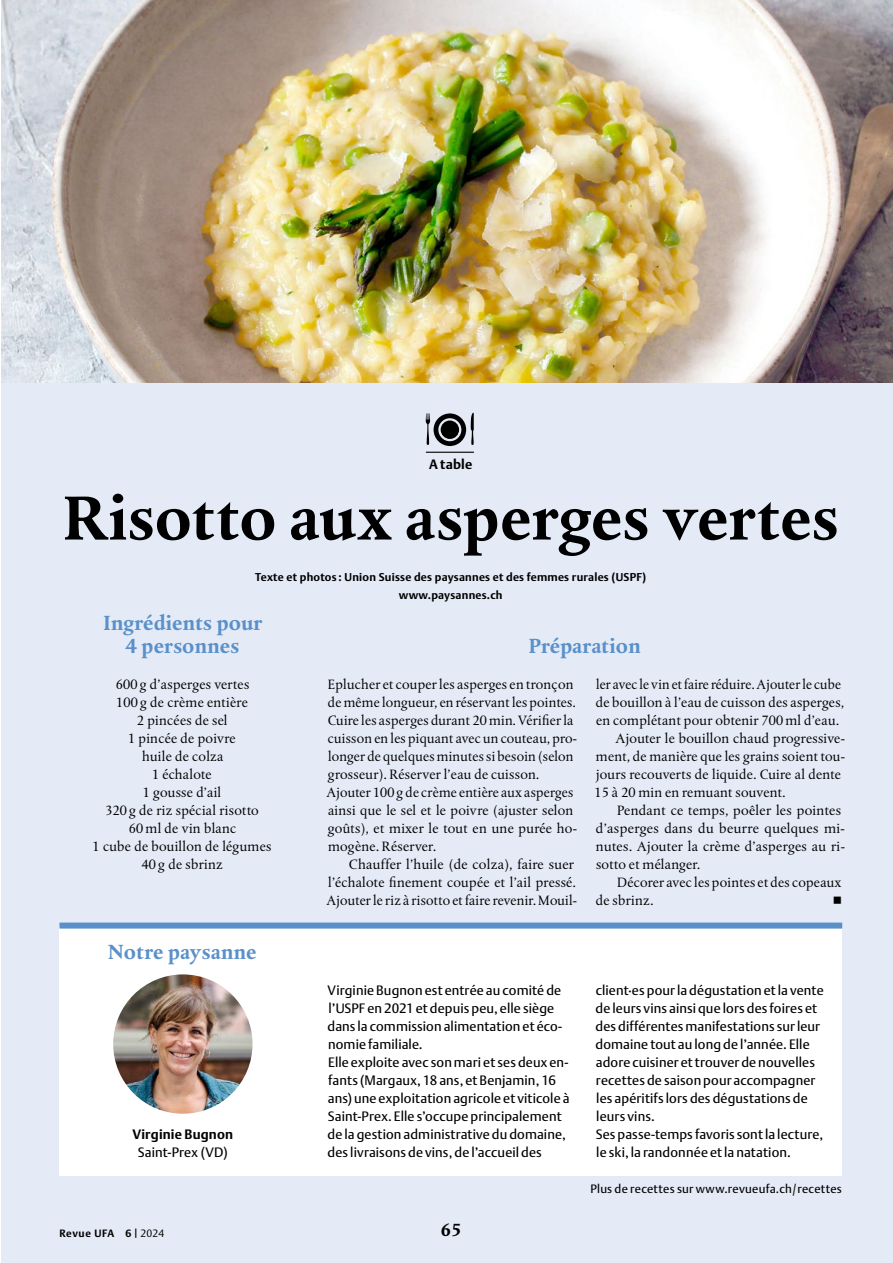
<style>
.page{position:relative;width:893px;height:1263px;background:#fff}
.page>*{position:absolute;margin:0;border:0;box-sizing:border-box;transform-origin:0 0}
.t1{font:700 63.75px "DTL Albertina TOT";letter-spacing:.005em;color:#000}
.t2{font:700 21px/22.5px "DTL Albertina TOT";letter-spacing:.01em;color:#5a90c9;text-align:center}
.t3{font:700 18px "DTL Albertina TOT";color:#000}
.t4{font:14.25px/18px "DTL Albertina TOT";letter-spacing:.015em;color:#000}
.t5{font:14.25px "Universal Newswith Comm Pi";color:#000}
.t6{font:13.5px/18px "DTL Argo TOT";letter-spacing:.01em;color:#000}
.t7{font:700 13.5px "DTL Argo TOT";letter-spacing:.01em;color:#000}
.t8{font:12px "DTL Argo TOT";letter-spacing:.02em;color:#000}
.t9{font:700 11.25px/18px "DTL Argo TOT";letter-spacing:.02em;color:#000;text-align:center}
.t10{font:700 10.5px "DTL Argo TOT";letter-spacing:.055em;color:#000}
.s1{font-weight:400}
.s2{font-weight:300}
</style>
<div class="page">
<div style="left:1px;top:383px;width:892px;height:880px;background:#e4ebf7"></div>
<svg style="left:426px;top:413px;width:48px;height:33px"></svg>
<hr style="left:426px;top:452px;width:48px;height:1px;background:#000">
<div style="left:60px;top:926px;width:782px;height:250px;background:#fff"></div>
<div style="left:59px;top:922px;width:783px;height:6px;background:#5a90c9"></div>
<img style="left:113px;top:974px;width:139px;height:140px;border-radius:70px">
<img style="left:1px;top:0;width:892px;height:383px">
<p class="t7" style="left:429px;top:456px;width:45px">A table</p>
<h1 class="t1" style="left:63px;top:477px;width:777px">Risotto aux asperges vertes</h1>
<p class="t9" style="left:255px;top:568px;width:393px">Texte et photos : Union Suisse des paysannes et des femmes rurales (USPF) www.paysannes.ch</p>
<h2 class="t2" style="left:104px;top:611px;width:160px">Ingrédients pour<br>4 personnes</h2>
<p class="t4" style="left:93px;top:675px;width:180px;text-align:center">600 g d’asperges vertes<br>100 g de crème entière<br>2 pincées de sel<br>1 pincée de poivre<br>huile de colza<br>1 échalote<br>1 gousse d’ail<br>320 g de riz spécial risotto<br>60 ml de vin blanc<br>1 cube de bouillon de légumes<br>40 g de sbrinz</p>
<h2 class="t2" style="left:108px;top:940px;width:150px">Notre paysanne</h2>
<p class="t7" style="left:133px;top:1126px;width:102px">Virginie Bugnon</p>
<p class="t6" style="left:138px;top:1143px;width:91px">Saint-Prex (VD)</p>
<h2 class="t2" style="left:529px;top:634px;width:113px">Préparation</h2>
<p class="t4" style="left:326px;top:675px;width:252px">Eplucher et couper les asperges en tronçon de même longueur, en réservant les pointes.<br>Cuire les asperges durant 20 min. Vérifier la cuisson en les piquant avec un couteau, pro&shy;longer de quelques minutes si besoin (selon grosseur). Réserver l’eau de cuisson.<br>Ajouter 100 g de crème entière aux asperges ainsi que le sel et le poivre (ajuster selon goûts), et mixer le tout en une purée ho&shy;mogène. Réserver.</p>
<p class="t4" style="left:326px;top:855px;width:252px;text-indent:23px">Chauffer l’huile (de colza), faire suer l’échalote finement coupée et l’ail pressé.<br>Ajouter le riz à risotto et faire revenir. Mouil-</p>
<p class="t4" style="left:596px;top:675px;width:247px">ler avec le vin et faire réduire. Ajouter le cube</p>
<p class="t4" style="left:596px;top:693px;width:250px">de bouillon à l’eau de cuisson des asperges,</p>
<p class="t4" style="left:596px;top:711px;width:244px">en complétant pour obtenir 700 ml d’eau.</p>
<p class="t4" style="left:616px;top:729px;width:231px">Ajouter le bouillon chaud progressive-</p>
<p class="t4" style="left:596px;top:747px;width:250px">ment, de manière que les grains soient tou-</p>
<p class="t4" style="left:596px;top:765px;width:246px">jours recouverts de liquide. Cuire al dente</p>
<p class="t4" style="left:594px;top:783px;width:193px">15 à 20 min en remuant souvent.</p>
<p class="t4" style="left:617px;top:801px;width:226px">Pendant ce temps, poêler les pointes</p>
<p class="t4" style="left:596px;top:819px;width:251px">d’asperges dans du beurre quelques mi-</p>
<p class="t4" style="left:596px;top:837px;width:250px">nutes. Ajouter la crème d’asperges au ri-</p>
<p class="t4" style="left:596px;top:855px;width:106px">sotto et mélanger.</p>
<p class="t4" style="left:617px;top:873px;width:226px">Décorer avec les pointes et des copeaux</p>
<p class="t4" style="left:596px;top:891px;width:59px">de sbrinz.</p>
<p class="t5" style="left:833px;top:894px;width:9px">n</p>
<p class="t6" style="left:328px;top:981px;width:244px">Virginie Bugnon est entrée au comité de l’USPF en 2021 et depuis peu, elle siège dans la commission alimentation et éco&shy;nomie familiale.<br>Elle exploite avec son mari et ses deux en&shy;fants (Margaux, 18 ans, et Benjamin, 16 ans) une exploitation agricole et viticole à Saint-Prex. Elle s’occupe principalement de la gestion administrative du domaine, des livraisons de vins, de l’accueil des</p>
<p class="t6" style="left:595px;top:981px;width:230px">client·es pour la dégustation et la vente de leurs vins ainsi que lors des foires et des différentes manifestations sur leur domaine tout au long de l’année. Elle adore cuisiner et trouver de nouvelles recettes de saison pour accompagner les apéritifs lors des dégustations de leurs vins.<br>Ses passe-temps favoris sont la lecture, le ski, la randonnée et la natation.</p>
<p class="t8" style="left:590px;top:1181px;width:253px">Plus de recettes sur www.revueufa.ch/recettes</p>
<p class="t10" style="left:60px;top:1227px;width:106px">Revue UFA 6 <span class="s1">|</span> <span class="s2">2024</span></p>
<p class="t3" style="left:441px;top:1218px;width:22px">65</p>
</div>
